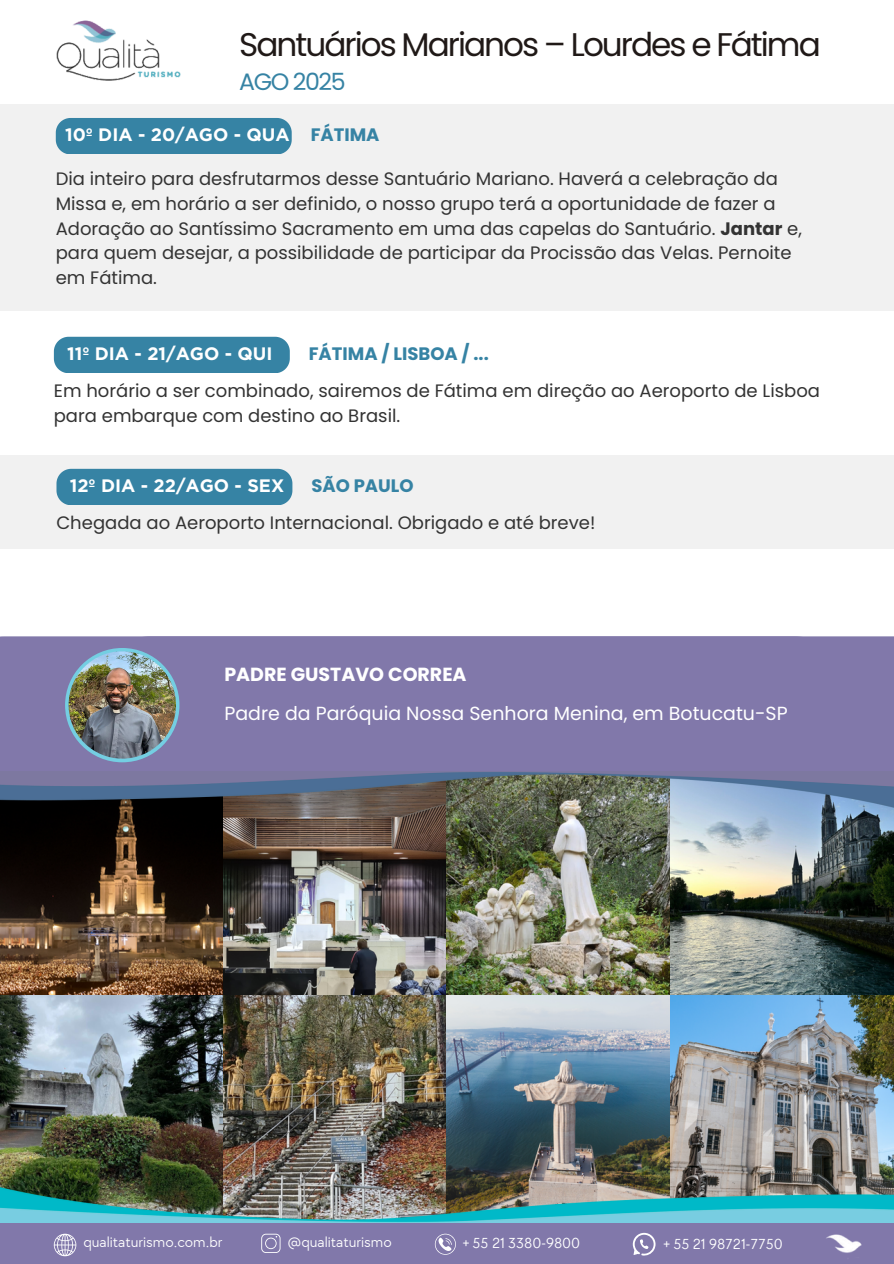
<style>
.page{position:relative;width:894px;height:1264px;background:#fff}
.page>*{position:absolute;margin:0;border:0;box-sizing:border-box;transform-origin:0 0}
.t1{font:32.7px "Poppins";letter-spacing:-.06em;color:#201917}
.t2{font:23.7px "Poppins";letter-spacing:-.06em;color:#3683a4}
.t3{font:18.9px "Poppins";color:#fff}
.t4{font:700 18.9px "Poppins";color:#fff}
.t5{font:18px/24.8px "Poppins";color:#333}
.t6{font:700 18px "Gotham";color:#fff}
.t7{font:700 18px "Poppins";color:#3683a4}
.t8{font:15px "TT Chocolates";color:#fff}
.s1{font-weight:700}
</style>
<div class="page">
<img style="left:0;top:20px;width:205px;height:85px">
<div style="left:850px;top:636px;width:43px;height:136px;background:#8178aa"></div>
<div style="left:0;top:636px;width:850px;height:136px;background:#8178aa"></div>
<svg style="left:65px;top:648px;width:114px;height:114px"></svg>
<div style="left:0;top:1222px;width:893px;height:41px;background:#8178aa"></div>
<img style="left:799px;top:1222px;width:81px;height:31px">
<svg style="left:435px;top:1233px;width:21px;height:21px"></svg>
<svg style="left:261px;top:1233px;width:19px;height:19px"></svg>
<svg style="left:54px;top:1233px;width:22px;height:23px"></svg>
<svg style="left:632px;top:1232px;width:23px;height:24px"></svg>
<div style="left:0;top:455px;width:893px;height:93px;background:#f1f1f1"></div>
<div style="left:56px;top:469px;width:236px;height:36px;background:#3683a4"></div>
<img style="left:0;top:809px;width:893px;height:376px">
<img style="left:670px;top:995px;width:223px;height:190px">
<img style="left:0;top:1185px;width:893px;height:37px">
<img style="left:0;top:772px;width:893px;height:37px">
<div style="left:0;top:105px;width:893px;height:206px;background:#f1f1f1"></div>
<div style="left:54px;top:337px;width:236px;height:36px;background:#3683a4"></div>
<div style="left:56px;top:118px;width:235px;height:36px;background:#3683a4"></div>
<img style="left:69px;top:651px;width:107px;height:107px;border-radius:50%">
<p class="t1" style="left:239px;top:22px;width:583px">Santuários Marianos – Lourdes e Fátima</p>
<p class="t2" style="left:239px;top:65px;width:108px">AGO 2025</p>
<p class="t6" style="left:65px;top:124px;width:226px">10º DIA - 20/AGO - QUA</p>
<p class="t7" style="left:310px;top:122px;width:70px">FÁTIMA</p>
<p class="t5" style="left:56px;top:166px;width:747px">Dia inteiro para desfrutarmos desse Santuário Mariano. Haverá a celebração da Missa e, em horário a ser definido, o nosso grupo terá a oportunidade de fazer a Adoração ao Santíssimo Sacramento em uma das capelas do Santuário. <span class="s1">Jantar</span> e, para quem desejar, a possibilidade de participar da Procissão das Velas. Pernoite em Fátima.</p>
<p class="t6" style="left:67px;top:343px;width:207px">11º DIA - 21/AGO - QUI</p>
<p class="t7" style="left:309px;top:341px;width:181px">FÁTIMA / LISBOA / ...</p>
<p class="t5" style="left:54px;top:378px;width:767px">Em horário a ser combinado, sairemos de Fátima em direção ao Aeroporto de Lisboa para embarque com destino ao Brasil.</p>
<h3 class="t6" style="left:70px;top:475px;width:216px">12º DIA - 22/AGO - SEX</h3>
<p class="t7" style="left:311px;top:473px;width:104px">SÃO PAULO</p>
<p class="t5" style="left:56px;top:510px;width:540px">Chegada ao Aeroporto Internacional. Obrigado e até breve!</p>
<h2 class="t4" style="left:224px;top:661px;width:243px">PADRE GUSTAVO CORREA</h2>
<h3 class="t3" style="left:224px;top:700px;width:564px">Padre da Paróquia Nossa Senhora Menina, em Botucatu-SP</h3>
<p class="t8" style="left:83px;top:1233px;width:141px">qualitaturismo.com.br</p>
<p class="t8" style="left:287px;top:1233px;width:106px">@qualitaturismo</p>
<p class="t8" style="left:462px;top:1233px;width:119px">+ 55 21 3380-9800</p>
<h2 class="t8" style="left:663px;top:1235px;width:121px">+ 55 21 98721-7750</h2>
</div>
